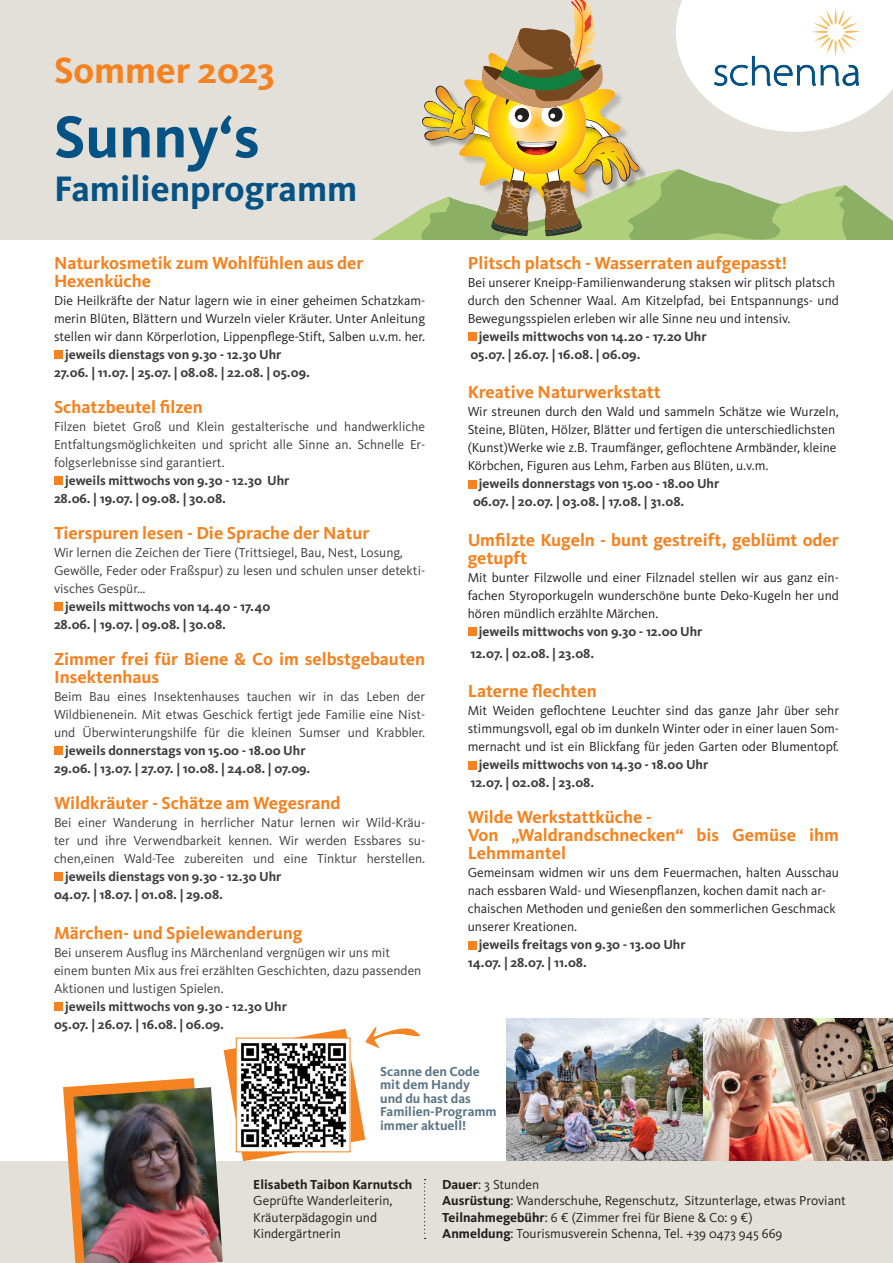
<style>
.page{position:relative;width:893px;height:1263px;background:#fff}
.page>*{position:absolute;margin:0;border:0;box-sizing:border-box;transform-origin:0 0}
.t1{font:700 61.2px "Kievit OT";color:#055284}
.t2{font:700 37.8px "Kievit OT";color:#f58220}
.t3{font:700 36.75px "Kievit OT";color:#055284}
.t4{font:700 18px/18px "Kievit OT";color:#f58220}
.t5{font:13.5px/18px "Kievit OT";color:#231f20}
.t6{font:13.5px/18px "Kievit OT";color:#3e3e3f}
.t7{font:700 13.5px "Kievit OT";color:#3e3e3f}
.t8{font:700 13.5px "Kievit OT";color:#5c7687}
.t9{font:700 13.5px "Kievit OT";color:#231f20}
.s1{font-weight:700}
</style>
<div class="page">
<img style="left:702px;top:1018px;width:191px;height:143px">
<img style="left:507px;top:1018px;width:195px;height:143px">
<div style="left:54px;top:350px;width:9px;height:9px;background:#f58322"></div>
<div style="left:54px;top:476px;width:9px;height:9px;background:#f58322"></div>
<div style="left:54px;top:602px;width:9px;height:9px;background:#f58322"></div>
<div style="left:54px;top:746px;width:9px;height:9px;background:#f58322"></div>
<div style="left:54px;top:872px;width:9px;height:9px;background:#f58322"></div>
<div style="left:54px;top:1002px;width:9px;height:8px;background:#f58322"></div>
<div style="left:468px;top:332px;width:8px;height:9px;background:#f58322"></div>
<div style="left:468px;top:480px;width:8px;height:8px;background:#f58322"></div>
<div style="left:468px;top:627px;width:8px;height:9px;background:#f58322"></div>
<div style="left:468px;top:761px;width:8px;height:8px;background:#f58322"></div>
<div style="left:468px;top:941px;width:8px;height:8px;background:#f58322"></div>
<div style="left:0;top:1161px;width:893px;height:102px;background:#e2e0d9"></div>
<svg style="left:424px;top:1179px;width:2px;height:60px"></svg>
<svg style="left:224px;top:1027px;width:196px;height:134px"></svg>
<svg style="left:63px;top:1078px;width:132px;height:151px"></svg>
<img style="left:73px;top:1087px;width:150px;height:176px">
<div style="left:0;top:0;width:893px;height:239px;background:#e2e0d9"></div>
<svg style="left:373px;top:0;width:520px;height:239px"></svg>
<p class="t2" style="left:54px;top:48px;width:222px">Sommer 2023</p>
<p class="t1" style="left:54px;top:101px;width:207px">Sunny‘s</p>
<p class="t3" style="left:54px;top:168px;width:305px">Familienprogramm</p>
<p class="t4" style="left:54px;top:254px;width:311px">Naturkosmetik zum Wohlfühlen aus der</p>
<p class="t4" style="left:54px;top:272px;width:99px">Hexenküche</p>
<p class="t5" style="left:54px;top:291px;width:373px">Die Heilkräfte der Natur lagern wie in einer geheimen Schatzkam&shy;merin Blüten, Blättern und Wurzeln vieler Kräuter. Unter Anleitung</p>
<p class="t5" style="left:54px;top:327px;width:373px">stellen wir dann Körperlotion, Lippenpflege-Stift, Salben u.v.m. her.</p>
<p class="t7" style="left:65px;top:346px;width:218px">jeweils dienstags von 9.30 - 12.30 Uhr</p>
<p class="t7" style="left:54px;top:364px;width:257px">27.06. | 11.07. | 25.07. | 08.08. | 22.08. | 05.09.</p>
<p class="t4" style="left:54px;top:398px;width:150px">Schatzbeutel filzen</p>
<p class="t6" style="left:54px;top:417px;width:373px">Filzen bietet Groß und Klein gestalterische und handwerkliche</p>
<p class="t6" style="left:54px;top:435px;width:373px">Entfaltungsmöglichkeiten und spricht alle Sinne an. Schnelle Er&shy;folgserlebnisse sind garantiert.</p>
<p class="t7" style="left:65px;top:472px;width:226px">jeweils mittwochs von 9.30 - 12.30 Uhr</p>
<p class="t7" style="left:54px;top:490px;width:174px">28.06. | 19.07. | 09.08. | 30.08.</p>
<p class="t4" style="left:54px;top:524px;width:317px">Tierspuren lesen - Die Sprache der Natur</p>
<p class="t6" style="left:54px;top:543px;width:350px">Wir lernen die Zeichen der Tiere (Trittsiegel, Bau, Nest, Losung,</p>
<p class="t6" style="left:54px;top:561px;width:373px">Gewölle, Feder oder Fraßspur) zu lesen und schulen unser detekti&shy;visches Gespür…</p>
<p class="t7" style="left:65px;top:598px;width:207px">jeweils mittwochs von 14.40 - 17.40</p>
<p class="t7" style="left:54px;top:616px;width:174px">28.06. | 19.07. | 09.08. | 30.08.</p>
<p class="t4" style="left:54px;top:650px;width:373px">Zimmer frei für Biene &amp; Co im selbstgebauten<br>Insektenhaus</p>
<p class="t6" style="left:54px;top:687px;width:373px;text-align:justify">Beim Bau eines Insektenhauses tauchen wir in das Leben der Wildbienenein. Mit etwas Geschick fertigt jede Familie eine Nist&shy;und Überwinterungshilfe für die kleinen Sumser und Krabbler.</p>
<p class="t7" style="left:65px;top:742px;width:242px">jeweils donnerstags von 15.00 - 18.00 Uhr</p>
<p class="t7" style="left:54px;top:760px;width:258px">29.06. | 13.07. | 27.07. | 10.08. | 24.08. | 07.09.</p>
<p class="t4" style="left:54px;top:794px;width:288px">Wildkräuter - Schätze am Wegesrand</p>
<p class="t6" style="left:54px;top:813px;width:373px;text-align:justify">Bei einer Wanderung in herrlicher Natur lernen wir Wild-Kräu&shy;ter und ihre Verwendbarkeit kennen. Wir werden Essbares su&shy;chen,einen Wald-Tee zubereiten und eine Tinktur herstellen.</p>
<p class="t7" style="left:65px;top:868px;width:218px">jeweils dienstags von 9.30 - 12.30 Uhr</p>
<p class="t7" style="left:54px;top:886px;width:171px">04.07. | 18.07. | 01.08. | 29.08.</p>
<p class="t4" style="left:54px;top:923px;width:250px">Märchen- und Spielewanderung</p>
<p class="t6" style="left:54px;top:943px;width:369px">Bei unserem Ausflug ins Märchenland vergnügen wir uns mit einem bunten Mix aus frei erzählten Geschichten, dazu passenden<br>Aktionen und lustigen Spielen.</p>
<p class="t7" style="left:65px;top:998px;width:223px">jeweils mittwochs von 9.30 - 12.30 Uhr</p>
<p class="t7" style="left:54px;top:1016px;width:172px">05.07. | 26.07. | 16.08. | 06.09.</p>
<p class="t4" style="left:468px;top:254px;width:321px">Plitsch platsch - Wasserraten aufgepasst!</p>
<p class="t5" style="left:468px;top:273px;width:369px">Bei unserer Kneipp-Familienwanderung staksen wir plitsch platsch</p>
<p class="t5" style="left:468px;top:291px;width:373px">durch den Schenner Waal. Am Kitzelpfad, bei Entspannungs- und</p>
<p class="t5" style="left:468px;top:309px;width:324px">Bewegungsspielen erleben wir alle Sinne neu und intensiv.</p>
<p class="t7" style="left:479px;top:328px;width:229px">jeweils mittwochs von 14.20 - 17.20 Uhr</p>
<p class="t7" style="left:470px;top:346px;width:172px">05.07. | 26.07. | 16.08. | 06.09.</p>
<p class="t4" style="left:468px;top:383px;width:194px">Kreative Naturwerkstatt</p>
<p class="t5" style="left:468px;top:403px;width:373px">Wir streunen durch den Wald und sammeln Schätze wie Wurzeln,</p>
<p class="t5" style="left:468px;top:421px;width:369px">Steine, Blüten, Hölzer, Blätter und fertigen die unterschiedlichsten</p>
<p class="t5" style="left:468px;top:439px;width:370px">(Kunst)Werke wie z.B. Traumfänger, geflochtene Armbänder, kleine</p>
<p class="t5" style="left:468px;top:457px;width:302px">Körbchen, Figuren aus Lehm, Farben aus Blüten, u.v.m.</p>
<p class="t7" style="left:479px;top:476px;width:242px">jeweils donnerstags von 15.00 - 18.00 Uhr</p>
<p class="t7" style="left:473px;top:494px;width:213px">06.07. | 20.07. | 03.08. | 17.08. | 31.08.</p>
<p class="t4" style="left:468px;top:531px;width:373px">Umfilzte Kugeln - bunt gestreift, geblümt oder getupft</p>
<p class="t5" style="left:468px;top:569px;width:373px">Mit bunter Filzwolle und einer Filznadel stellen wir aus ganz ein&shy;fachen Styroporkugeln wunderschöne bunte Deko-Kugeln her und</p>
<p class="t5" style="left:468px;top:605px;width:192px">hören mündlich erzählte Märchen.</p>
<p class="t7" style="left:479px;top:624px;width:225px">jeweils mittwochs von 9.30 - 12.00 Uhr</p>
<p class="t7" style="left:470px;top:645px;width:125px">12.07. | 02.08. | 23.08.</p>
<p class="t4" style="left:468px;top:682px;width:130px">Laterne flechten</p>
<p class="t5" style="left:468px;top:702px;width:373px;text-align:justify">Mit Weiden geflochtene Leuchter sind das ganze Jahr über sehr stimmungsvoll, egal ob im dunkeln Winter oder in einer lauen Som&shy;mernacht und ist ein Blickfang für jeden Garten oder Blumentopf.</p>
<p class="t7" style="left:479px;top:757px;width:231px">jeweils mittwochs von 14.30 - 18.00 Uhr</p>
<p class="t7" style="left:470px;top:775px;width:125px">12.07. | 02.08. | 23.08.</p>
<p class="t4" style="left:468px;top:808px;width:186px">Wilde Werkstattküche -</p>
<p class="t4" style="left:468px;top:826px;width:373px">Von „Waldrandschnecken“ bis Gemüse ihm<br>Lehmmantel</p>
<p class="t5" style="left:468px;top:864px;width:373px">Gemeinsam widmen wir uns dem Feuermachen, halten Ausschau</p>
<p class="t5" style="left:468px;top:882px;width:369px">nach essbaren Wald- und Wiesenpflanzen, kochen damit nach ar&shy;chaischen Methoden und genießen den sommerlichen Geschmack unserer Kreationen.</p>
<p class="t7" style="left:479px;top:937px;width:208px">jeweils freitags von 9.30 - 13.00 Uhr</p>
<p class="t7" style="left:468px;top:955px;width:121px">14.07. | 28.07. | 11.08.</p>
<p class="t8" style="left:380px;top:1063px;width:101px">Scanne den Code</p>
<p class="t8" style="left:380px;top:1077px;width:91px">mit dem Handy</p>
<p class="t8" style="left:380px;top:1090px;width:92px">und du hast das</p>
<p class="t8" style="left:380px;top:1104px;width:118px">Familien-Programm</p>
<p class="t8" style="left:380px;top:1117px;width:88px">immer aktuell!</p>
<p class="t9" style="left:253px;top:1177px;width:161px">Elisabeth Taibon Karnutsch</p>
<p class="t5" style="left:253px;top:1192px;width:141px">Geprüfte Wanderleiterin,</p>
<p class="t5" style="left:253px;top:1208px;width:125px">Kräuterpädagogin und</p>
<p class="t5" style="left:253px;top:1224px;width:89px">Kindergärtnerin</p>
<p class="t5" style="left:442px;top:1176px;width:99px"><span class="s1">Dauer</span>: 3 Stunden</p>
<p class="t5" style="left:442px;top:1192px;width:405px"><span class="s1">Ausrüstung</span>: Wanderschuhe, Regenschutz, Sitzunterlage, etwas Proviant</p>
<p class="t5" style="left:442px;top:1209px;width:342px;line-height:16.2px"><span class="s1">Teilnahmegebühr</span>: 6 € (Zimmer frei für Biene &amp; Co: 9 €)<br><span class="s1">Anmeldung</span>: Tourismusverein Schenna, Tel. +39 0473 945 669</p>
</div>
